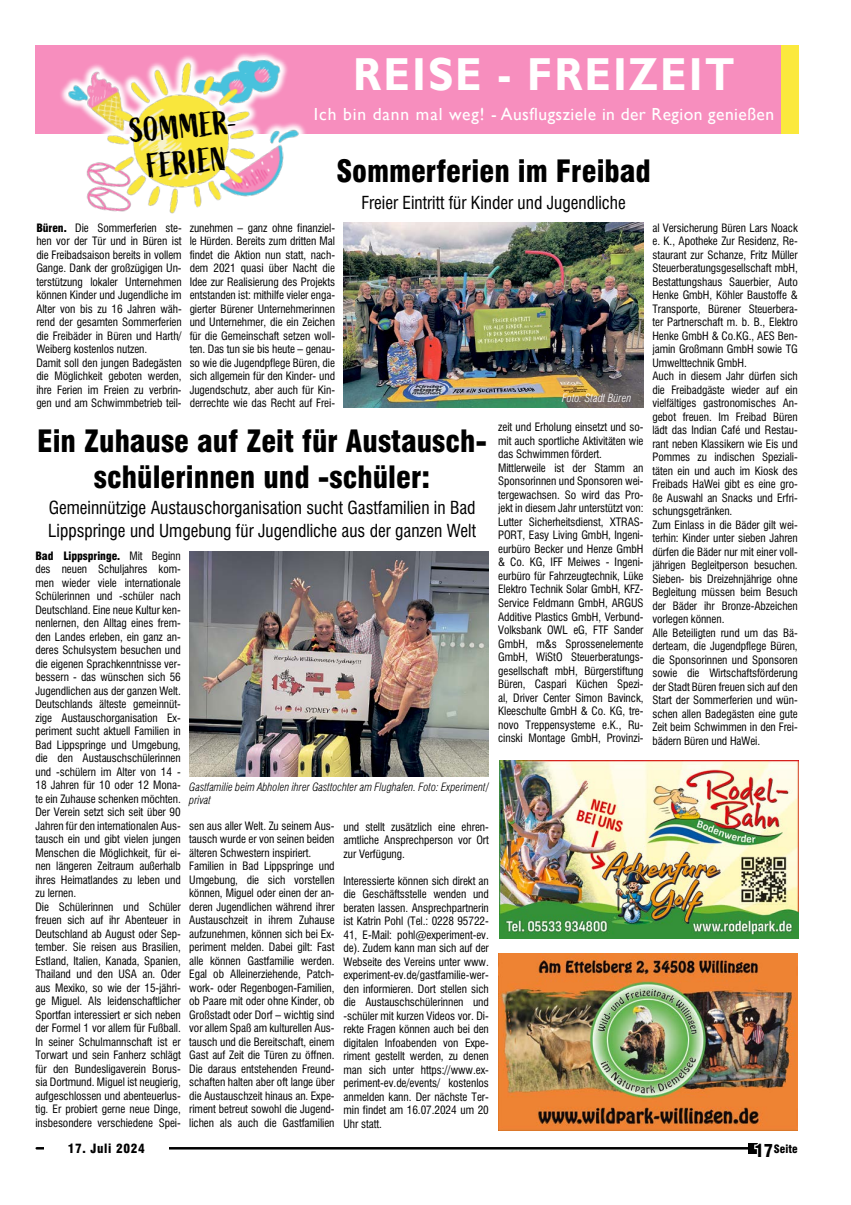
<style>
.page{position:relative;width:851px;height:1205px;background:#fff}
.page>*{position:absolute;margin:0;border:0;box-sizing:border-box;transform-origin:0 0}
.t1{font:700 46.25px "Gill Sans";letter-spacing:.05em;color:#fff;scale:.9 1}
.t2{font:33.75px/36px "Active";color:#000;text-align:center}
.t3{font:900 condensed 30px/36px "Swiss 721 BT";color:#000;text-align:center}
.t4{font:17.5px/22.5px "Swis 721 BT Condensed 2";color:#000}
.t5{font:17.5px "Gill Sans";letter-spacing:.025em;color:#fff}
.t6{font:900 condensed 12.5px "Swiss 721 BT";letter-spacing:.05em;color:#000}
.t7{font:11.25px/13.5px "Swis 721 BT Condensed 2";letter-spacing:-.005em;color:#000}
.t8{font:italic 300 condensed 11.25px/13.5px "Swiss 721 BT";color:#000}
.t9{font:900 condensed 11.25px "Swiss 721 BT";letter-spacing:-.005em;color:#000}
.t10{font:italic 300 condensed 11.25px "Swiss 721 BT";color:#fff}
.s1{font-family:"Swiss 721 BT";font-weight:900;font-stretch:condensed}
.s2{font-family:"Swis 721 BT Condensed 2";font-weight:400;font-stretch:normal}
.s3{font-size:17.5px;color:#fff}
</style>
<div class="page">
<hr style="left:37px;top:1147px;width:716px;height:2px;background:#000">
<div style="left:748px;top:1143px;width:10px;height:10px;background:#000"></div>
<div style="left:44px;top:1136px;width:124px;height:24px;background:#fff"></div>
<div style="left:35px;top:45px;width:762px;height:89px;background:#f78ebe"></div>
<div style="left:780px;top:45px;width:18px;height:89px;background:#fbe93d"></div>
<img style="left:60px;top:52px;width:246px;height:162px">
<img style="left:499px;top:761px;width:299px;height:177px">
<img style="left:498px;top:953px;width:299px;height:177px">
<img style="left:189px;top:551px;width:300px;height:225px">
<img style="left:344px;top:223px;width:299px;height:184px">
<h2 class="t2" style="left:128px;top:114px;width:116px;rotate:-5deg">SOMMER-<br>FERIEN</h2>
<h1 class="t1" style="left:353px;top:47px;width:425px">REISE - FREIZEIT</h1>
<h3 class="t5" style="left:314px;top:104px;width:461px">Ich bin dann mal weg! - Ausflugsziele in der Region genießen</h3>
<h3 class="t3" style="left:336px;top:154px;width:316px">Sommerferien im Freibad</h3>
<h3 class="t4" style="left:361px;top:191px;width:266px">Freier Eintritt für Kinder und Jugendliche</h3>
<p class="t7" style="left:36px;top:221px;width:147px"><span class="s1">Büren.</span> Die Sommerferien ste&shy;hen vor der Tür und in Büren ist die Freibadsaison bereits in vollem<br>Gange. Dank der großzügigen Un&shy;terstützung lokaler Unternehmen können Kinder und Jugendliche im<br>Alter von bis zu 16 Jahren wäh&shy;rend der gesamten Sommerferien die Freibäder in Büren und Harth/<br>Weiberg kostenlos nutzen.<br>Damit soll den jungen Badegästen die Möglichkeit geboten werden, ihre Ferien im Freien zu verbrin&shy;gen und am Schwimmbetrieb teil-</p>
<p class="t7" style="left:190px;top:221px;width:147px;text-align:justify">zunehmen – ganz ohne finanziel&shy;le Hürden. Bereits zum dritten Mal findet die Aktion nun statt, nach&shy;dem 2021 quasi über Nacht die Idee zur Realisierung des Projekts entstanden ist: mithilfe vieler enga&shy;gierter Bürener Unternehmerinnen und Unternehmer, die ein Zeichen für die Gemeinschaft setzen woll&shy;ten. Das tun sie bis heute – genau&shy;so wie die Jugendpflege Büren, die sich allgemein für den Kinder- und Jugendschutz, aber auch für Kin&shy;derrechte wie das Recht auf Frei-</p>
<h3 class="t3" style="left:37px;top:423px;width:451px">Ein Zuhause auf Zeit für Austausch&shy;schülerinnen und -schüler:</h3>
<h3 class="t4" style="left:48px;top:497px;width:429px">Gemeinnützige Austauschorganisation sucht Gastfamilien in Bad<br>Lippspringe und Umgebung für Jugendliche aus der ganzen Welt</h3>
<p class="t9" style="left:35px;top:549px;width:147px">Bad Lippspringe. <span class="s2">Mit Beginn</span></p>
<p class="t7" style="left:35px;top:562px;width:147px">des neuen Schuljahres kom&shy;men wieder viele internationale<br>Schülerinnen und -schüler nach<br>Deutschland. Eine neue Kultur ken&shy;nenlernen, den Alltag eines frem&shy;den Landes erleben, ein ganz an&shy;deres Schulsystem besuchen und die eigenen Sprachkenntnisse ver&shy;bessern - das wünschen sich 56<br>Jugendlichen aus der ganzen Welt.<br>Deutschlands älteste gemeinnüt&shy;zige Austauschorganisation Ex&shy;periment sucht aktuell Familien in<br>Bad Lippspringe und Umgebung, die den Austauschschülerinnen und -schülern im Alter von 14 -<br>18 Jahren für 10 oder 12 Mona&shy;te ein Zuhause schenken möchten.<br>Der Verein setzt sich seit über 90<br>Jahren für den internationalen Aus&shy;tausch ein und gibt vielen jungen<br>Menschen die Möglichkeit, für ei&shy;nen längeren Zeitraum außerhalb ihres Heimatlandes zu leben und zu lernen.<br>Die Schülerinnen und Schüler freuen sich auf ihr Abenteuer in<br>Deutschland ab August oder Sep&shy;tember. Sie reisen aus Brasilien,<br>Estland, Italien, Kanada, Spanien,<br>Thailand und den USA an. Oder aus Mexiko, so wie der 15-jähri&shy;ge Miguel. Als leidenschaftlicher<br>Sportfan interessiert er sich neben der Formel 1 vor allem für Fußball.<br>In seiner Schulmannschaft ist er<br>Torwart und sein Fanherz schlägt für den Bundesligaverein Borus&shy;sia Dortmund. Miguel ist neugierig, aufgeschlossen und abenteuerlus&shy;tig. Er probiert gerne neue Dinge, insbesondere verschiedene Spei-</p>
<p class="t8" style="left:189px;top:780px;width:301px">Gastfamilie beim Abholen ihrer Gasttochter am Flughafen. Foto: Experiment/ privat</p>
<p class="t7" style="left:189px;top:819px;width:147px">sen aus aller Welt. Zu seinem Aus&shy;tausch wurde er von seinen beiden älteren Schwestern inspiriert.<br>Familien in Bad Lippspringe und Umgebung, die sich vorstellen können, Miguel oder einen der an&shy;deren Jugendlichen während ihrer Austauschzeit in ihrem Zuhause aufzunehmen, können sich bei Ex&shy;periment melden. Dabei gilt: Fast alle können Gastfamilie werden.<br>Egal ob Alleinerziehende, Patch&shy;work- oder Regenbogen-Familien, ob Paare mit oder ohne Kinder, ob Großstadt oder Dorf – wichtig sind vor allem Spaß am kulturellen Aus&shy;tausch und die Bereitschaft, einem Gast auf Zeit die Türen zu öffnen.<br>Die daraus entstehenden Freund&shy;schaften halten aber oft lange über die Austauschzeit hinaus an. Expe&shy;riment betreut sowohl die Jugend&shy;lichen als auch die Gastfamilien</p>
<p class="t7" style="left:343px;top:820px;width:147px;text-align:justify">und stellt zusätzlich eine ehren&shy;amtliche Ansprechperson vor Ort zur Verfügung.</p>
<p class="t7" style="left:343px;top:874px;width:147px;text-align:justify">Interessierte können sich direkt an die Geschäftsstelle wenden und beraten lassen. Ansprechpartnerin ist Katrin Pohl (Tel.: 0228 95722- 41, E-Mail: pohl@experiment-ev. de). Zudem kann man sich auf der Webseite des Vereins unter www. experiment-ev.de/gastfamilie-wer&shy;den informieren. Dort stellen sich die Austauschschülerinnen und -schüler mit kurzen Videos vor. Di&shy;rekte Fragen können auch bei den digitalen Infoabenden von Expe&shy;riment gestellt werden, zu denen man sich unter https://www.ex&shy;periment-ev.de/events/ kostenlos anmelden kann. Der nächste Ter&shy;min findet am 16.07.2024 um 20<br>Uhr statt.</p>
<p class="t10" style="left:562px;top:392px;width:71px">Foto: Stadt Büren</p>
<p class="t7" style="left:498px;top:421px;width:147px">zeit und Erholung einsetzt und so&shy;mit auch sportliche Aktivitäten wie das Schwimmen fördert.<br>Mittlerweile ist der Stamm an<br>Sponsorinnen und Sponsoren wei&shy;tergewachsen. So wird das Pro&shy;jekt in diesem Jahr unterstützt von:<br>Lutter Sicherheitsdienst, XTRAS-<br>PORT, Easy Living GmbH, Ingeni&shy;eurbüro Becker und Henze GmbH &amp; Co. KG, IFF Meiwes - Ingeni&shy;eurbüro für Fahrzeugtechnik, Lüke<br>Elektro Technik Solar GmbH, KFZ-<br>Service Feldmann GmbH, ARGUS<br>Additive Plastics GmbH, Verbund-<br>Volksbank OWL eG, FTF Sander<br>GmbH, m&amp;s Sprossenelemente<br>GmbH, WiStO Steuerberatungs&shy;gesellschaft mbH, Bürgerstiftung<br>Büren, Caspari Küchen Spezi&shy;al, Driver Center Simon Bavinck,<br>Kleeschulte GmbH &amp; Co. KG, tre&shy;novo Treppensysteme e.K., Ru&shy;cinski Montage GmbH, Provinzi-</p>
<p class="t7" style="left:652px;top:221px;width:147px">al Versicherung Büren Lars Noack e. K., Apotheke Zur Residenz, Re&shy;staurant zur Schanze, Fritz Müller<br>Steuerberatungsgesellschaft mbH,<br>Bestattungshaus Sauerbier, Auto<br>Henke GmbH, Köhler Baustoffe &amp;<br>Transporte, Bürener Steuerbera&shy;ter Partnerschaft m. b. B., Elektro<br>Henke GmbH &amp; Co.KG., AES Ben&shy;jamin Großmann GmbH sowie TG<br>Umwelttechnik GmbH.<br>Auch in diesem Jahr dürfen sich die Freibadgäste wieder auf ein vielfältiges gastronomisches An&shy;gebot freuen. Im Freibad Büren lädt das Indian Café und Restau&shy;rant neben Klassikern wie Eis und<br>Pommes zu indischen Speziali&shy;täten ein und auch im Kiosk des<br>Freibads HaWei gibt es eine gro&shy;ße Auswahl an Snacks und Erfri&shy;schungsgetränken.<br>Zum Einlass in die Bäder gilt wei&shy;terhin: Kinder unter sieben Jahren dürfen die Bäder nur mit einer voll&shy;jährigen Begleitperson besuchen.<br>Sieben- bis Dreizehnjährige ohne<br>Begleitung müssen beim Besuch der Bäder ihr Bronze-Abzeichen vorlegen können.<br>Alle Beteiligten rund um das Bä&shy;derteam, die Jugendpflege Büren, die Sponsorinnen und Sponsoren sowie die Wirtschaftsförderung der Stadt Büren freuen sich auf den<br>Start der Sommerferien und wün&shy;schen allen Badegästen eine gute<br>Zeit beim Schwimmen in den Frei&shy;bädern Büren und HaWei.</p>
<p class="t6" style="left:68px;top:1141px;width:78px">17. Juli 2024</p>
<p class="t9" style="left:754px;top:1142px;width:45px"><span class="s3">17</span>Seite</p>
</div>
